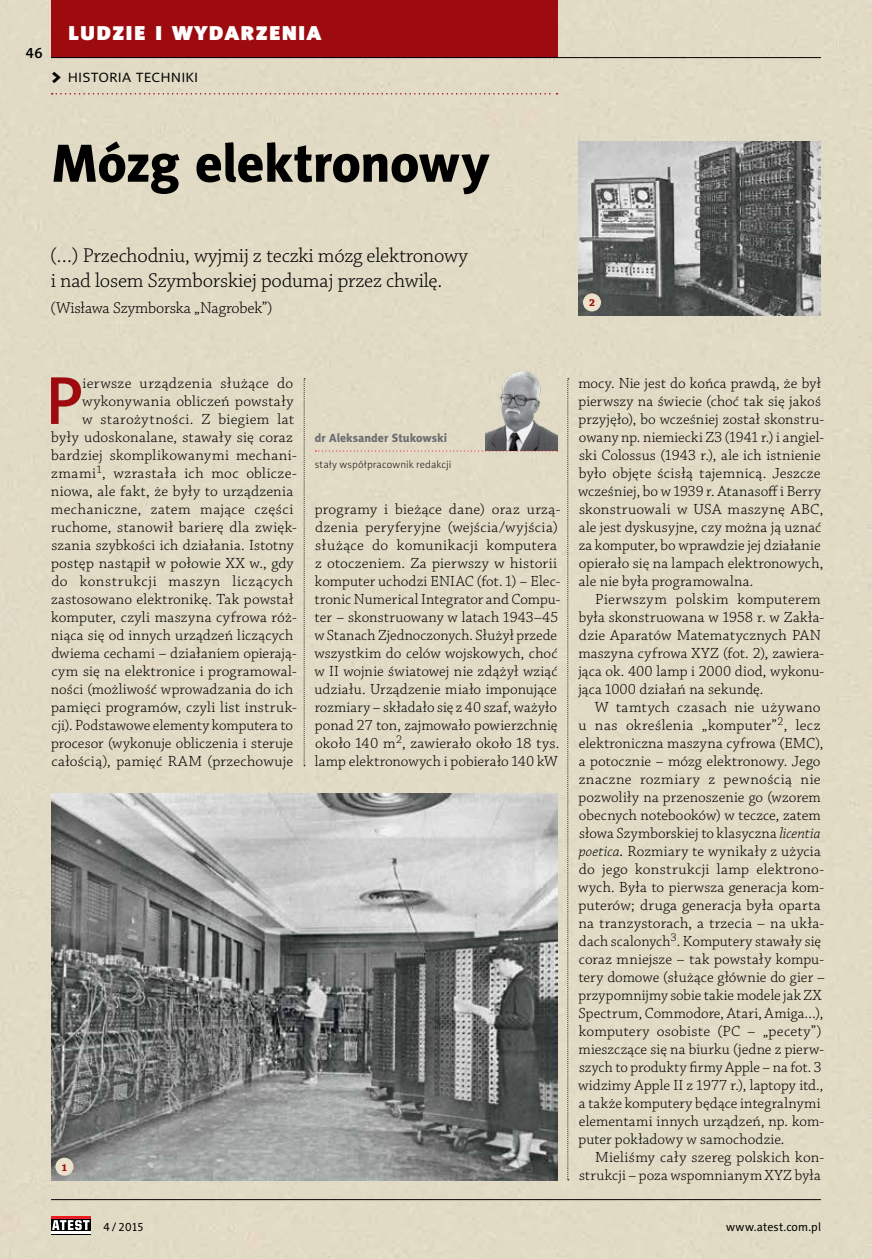
<style>
.page{position:relative;width:872px;height:1259px;background:#e1dbc5}
.page>*{position:absolute;margin:0;border:0;box-sizing:border-box;transform-origin:0 0}
.t1{font:68.25px "Naomi Sans EFN Medium";color:#9e0b0f}
.t2{font:54px "Naomi Sans EFN Heavy";letter-spacing:-.015em;color:#000}
.t3{font:27px "Naomi Sans EFN Black";letter-spacing:.03em;color:#fff}
.t4{font:300 21px/25.5px "Chaparral Pro";letter-spacing:-.01em;color:#000}
.t5{font:18px "Naomi Sans EFN Light";color:#000}
.t6{font:300 16.5px "Chaparral Pro";letter-spacing:-.01em;color:#000}
.t7{font:300 15.45px/18px "Chaparral Pro";letter-spacing:.015em;color:#000}
.t8{font:15px "Naomi Sans EFN Medium";color:#000}
.t9{font:12px "Naomi Sans EFN";letter-spacing:.015em;color:#000}
.t10{font:12px "Naomi Sans EFN Heavy";color:#6d6e71}
.t11{font:700 10.65px "Chaparral Pro";color:#9e0b0f}
.t12{font:10.5px "Naomi Sans EFN Thin";letter-spacing:.015em;color:#000}
.s1{font-family:"Naomi Sans EFN Black"}
.s2{font-style:italic}
.s3{font-weight:400;font-style:italic}
</style>
<div class="page">
<svg style="left:567px;top:378px;width:2px;height:802px;background:#b4af9e"></svg>
<img style="left:485px;top:370px;width:72px;height:80px">
<svg style="left:315px;top:450px;width:242px;height:1px"></svg>
<div style="left:51px;top:0;width:506px;height:58px;background:#9e0b0f"></div>
<svg style="left:52px;top:93px;width:505px;height:2px"></svg>
<svg style="left:304px;top:378px;width:1px;height:388px"></svg>
<img style="left:51px;top:793px;width:506px;height:387px">
<img style="left:578px;top:141px;width:243px;height:175px">
<hr style="left:51px;top:57px;width:770px;height:1px;background:#000">
<div style="left:51px;top:1218px;width:40px;height:13px;background:#000"></div>
<hr style="left:51px;top:1231px;width:40px;height:2px;background:#fff">
<hr style="left:51px;top:1216px;width:40px;height:2px;background:#ed1d24">
<hr style="left:51px;top:1233px;width:40px;height:1px;background:#000">
<svg style="left:52px;top:1220px;width:38px;height:10px"></svg>
<hr style="left:51px;top:1199px;width:770px;height:1px;background:#000">
<div style="left:583px;top:293px;width:18px;height:18px;background:#ece2cc;border-radius:50%"></div>
<div style="left:55px;top:1157px;width:18px;height:18px;background:#ece2cc;border-radius:50%"></div>
<p class="t8" style="left:26px;top:44px;width:18px">46</p>
<h3 class="t3" style="left:68px;top:15px;width:255px">ludzie i wydarzenia</h3>
<p class="t5" style="left:51px;top:66px;width:148px"><span class="s1">&gt;</span> historia techniki</p>
<h2 class="t2" style="left:51px;top:131px;width:440px">Mózg elektronowy</h2>
<h3 class="t4" style="left:50px;top:243px;width:419px">(…) Przechodniu, wyjmij z teczki mózg elektronowy i nad losem Szymborskiej podumaj przez chwilę.</h3>
<p class="t6" style="left:51px;top:299px;width:223px">(Wisława Szymborska „Nagrobek”)</p>
<p class="t11" style="left:589px;top:297px;width:7px">2</p>
<p class="t7" style="left:51px;top:375px;width:247px;text-align:right">ierwsze urządzenia służące do wykonywania obliczeń powstały<br>w starożytności. Z biegiem lat<br>były udoskonalane, stawały się coraz bardziej skomplikowanymi mechani‑ zmami<sup>1</sup>, wzrastała ich moc oblicze‑ niowa, ale fakt, że były to urządzenia mechaniczne, zatem mające części ruchome, stanowił barierę dla zwięk‑ szania szybkości ich działania. Istotny postęp nastąpił w połowie XX w., gdy do konstrukcji maszyn liczących zastosowano elektronikę. Tak powstał komputer, czyli maszyna cyfrowa róż‑ niąca się od innych urządzeń liczących dwiema cechami – działaniem opierają‑ cym się na elektronice i programowal‑ ności (możliwość wprowadzania do ich pamięci programów, czyli list instruk‑ cji). Podstawowe elementy komputera to procesor (wykonuje obliczenia i steruje całością), pamięć RAM (przechowuje</p>
<p class="t7" style="left:578px;top:375px;width:247px">mocy. Nie jest do końca prawdą, że był pierwszy na świecie (choć tak się jakoś przyjęło), bo wcześniej został skonstru‑ owany np. niemiecki Z3 (1941 r.) i angiel‑ ski Colossus (1943 r.), ale ich istnienie było objęte ścisłą tajemnicą. Jeszcze wcześniej, bo w 1939 r. Atanasoff i Berry skonstruowali w USA maszynę ABC, ale jest dyskusyjne, czy można ją uznać za komputer, bo wprawdzie jej działanie opierało się na lampach elektronowych, ale nie była programowalna.</p>
<h1 class="t1" style="left:45px;top:361px;width:39px">P</h1>
<p class="t10" style="left:315px;top:430px;width:134px">dr Aleksander Stukowski</p>
<p class="t12" style="left:315px;top:459px;width:138px">stały współpracownik redakcji</p>
<p class="t7" style="left:314px;top:501px;width:248px">programy i bieżące dane) oraz urzą‑ dzenia peryferyjne (wejścia/wyjścia) służące do komunikacji komputera z otoczeniem. Za pierwszy w historii komputer uchodzi ENIAC (fot. 1) – Elec‑ tronic Numerical Integrator and Compu‑ ter – skonstruowany w latach 1943–45 w Stanach Zjednoczonych. Służył przede wszystkim do celów wojskowych, choć w II wojnie światowej nie zdążył wziąć udziału. Urządzenie miało imponujące rozmiary – składało się z 40 szaf, ważyło ponad 27 ton, zajmowało powierzchnię około 140 m<sup>2</sup>, zawierało około 18 tys. lamp elektronowych i pobierało 140 kW</p>
<p class="t7" style="left:578px;top:591px;width:247px;text-indent:17px">Pierwszym polskim komputerem była skonstruowana w 1958 r. w Zakła‑ dzie Aparatów Matematycznych PAN maszyna cyfrowa XYZ (fot. 2), zawiera‑ jąca ok. 400 lamp i 2000 diod, wykonu‑ jąca 1000 działań na sekundę.</p>
<p class="t7" style="left:578px;top:699px;width:248px;text-indent:17px">W tamtych czasach nie używano u nas określenia „komputer”<sup>2</sup>, lecz elektroniczna maszyna cyfrowa (EMC), a potocznie – mózg elektronowy. Jego znaczne rozmiary z pewnością nie pozwoliły na przenoszenie go (wzorem obecnych notebooków) w teczce, zatem słowa Szymborskiej to klasyczna <span class="s2">licentia poetica</span><span class="s3">.</span> Rozmiary te wynikały z użycia do jego konstrukcji lamp elektrono‑ wych. Była to pierwsza generacja kom‑ puterów; druga generacja była oparta na tranzystorach, a trzecia – na ukła‑ dach scalonych<sup>3</sup>. Komputery stawały się coraz mniejsze – tak powstały kompu‑ tery domowe (służące głównie do gier – przypomnijmy sobie takie modele jak ZX Spectrum, Commodore, Atari, Amiga…), komputery osobiste (PC – „pecety”) mieszczące się na biurku (jedne z pierw‑ szych to produkty firmy Apple – na fot. 3 widzimy Apple II z 1977 r.), laptopy itd., a także komputery będące integralnymi elementami innych urządzeń, np. kom‑ puter pokładowy w samochodzie.</p>
<p class="t7" style="left:579px;top:1149px;width:247px;text-align:right">Mieliśmy cały szereg polskich kon‑ strukcji – poza wspomnianym XYZ była</p>
<p class="t11" style="left:62px;top:1161px;width:7px">1</p>
<p class="t9" style="left:103px;top:1220px;width:42px">4 / 2015</p>
<p class="t9" style="left:726px;top:1220px;width:96px">www.atest.com.pl</p>
</div>
